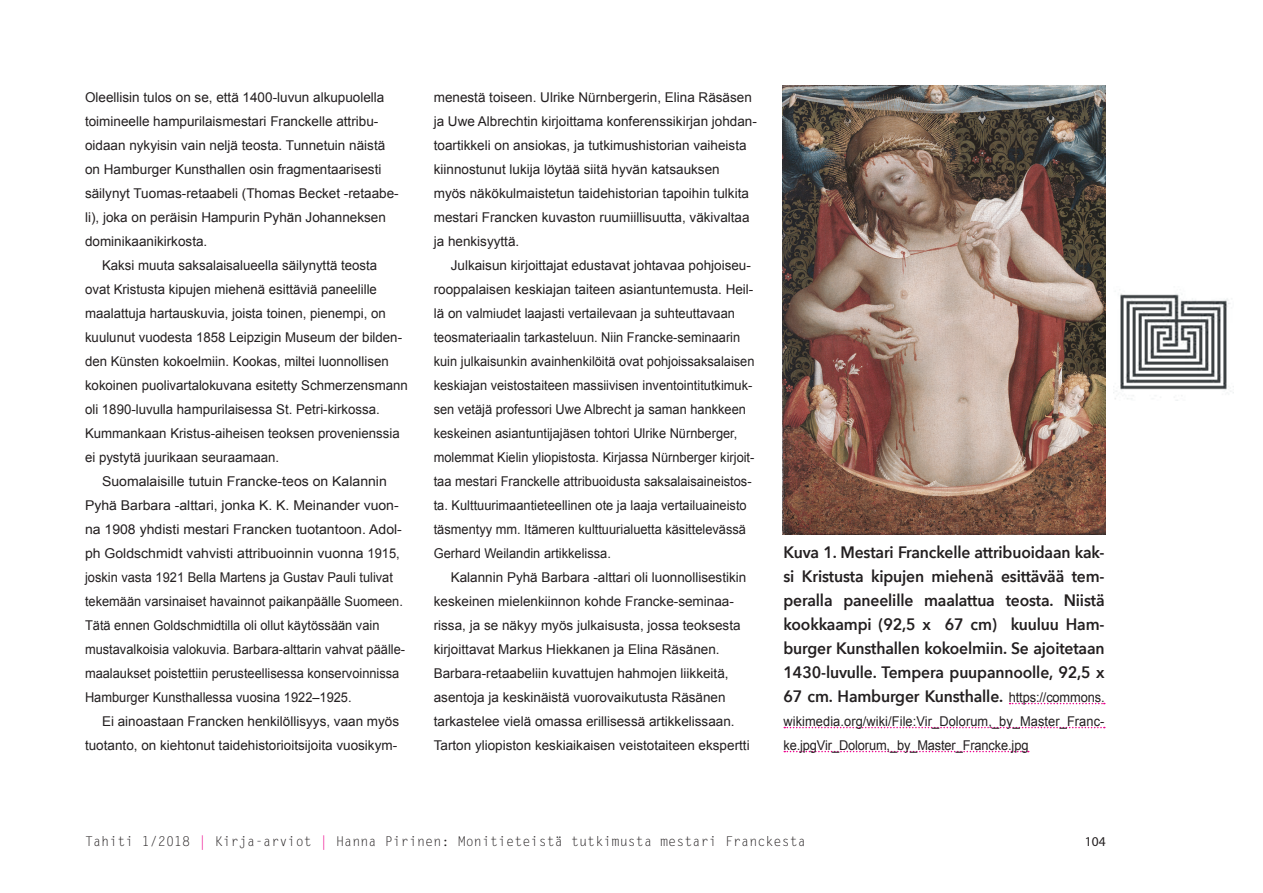
<style>
.page{position:relative;width:1263px;height:893px;background:#fff}
.page>*{position:absolute;margin:0;border:0;box-sizing:border-box;transform-origin:0 0}
.t1{font:600 16.5px/24px "Avenir Next";letter-spacing:-.01em;color:#231f20;text-align:justify;scale:.95 1}
.t2{font:13.5px/24px "Arial";color:#231f20}
.t3{font:13.5px/24px "Arial";color:#231f20;scale:.95 1}
.t4{font:13.5px "Arial";color:#231f20;scale:1.04 1}
.t5{font:13.5px "Letter Gothic Std";color:#231f20}
.t6{font:13.5px "Myriad Pro";color:#231f20}
.s1{font-family:"Arial";font-weight:400;font-size:13.5px}
.s2{color:#ed028c}
</style>
<div class="page">
<img style="left:782px;top:85px;width:324px;height:449px">
<svg style="left:1009px;top:703px;width:96px;height:1px"></svg>
<svg style="left:784px;top:727px;width:321px;height:1px"></svg>
<svg style="left:784px;top:751px;width:245px;height:1px"></svg>
<img style="left:1113px;top:293px;width:118px;height:106px">
<p class="t2" style="left:85px;top:85px;width:301px">Oleellisin tulos on se, että 1400-luvun alkupuolella</p>
<p class="t2" style="left:85px;top:109px;width:295px">toimineelle hampurilaismestari Franckelle attribu-</p>
<p class="t2" style="left:85px;top:133px;width:302px">oidaan nykyisin vain neljä teosta. Tunnetuin näistä</p>
<p class="t2" style="left:85px;top:157px;width:298px">on Hamburger Kunsthallen osin fragmentaarisesti</p>
<p class="t2" style="left:85px;top:181px;width:315px">säilynyt Tuomas-retaabeli (Thomas Becket -retaabe-</p>
<p class="t2" style="left:85px;top:205px;width:302px">li), joka on peräisin Hampurin Pyhän Johanneksen</p>
<p class="t2" style="left:85px;top:229px;width:124px">dominikaanikirkosta.</p>
<p class="t2" style="left:102px;top:253px;width:276px">Kaksi muuta saksalaisalueella säilynyttä teosta</p>
<p class="t2" style="left:85px;top:277px;width:293px">ovat Kristusta kipujen miehenä esittäviä paneelille</p>
<p class="t2" style="left:85px;top:301px;width:302px">maalattuja hartauskuvia, joista toinen, pienempi, on</p>
<p class="t2" style="left:85px;top:325px;width:318px">kuulunut vuodesta 1858 Leipzigin Museum der bilden-</p>
<p class="t2" style="left:85px;top:349px;width:305px">den Künsten kokoelmiin. Kookas, miltei luonnollisen</p>
<p class="t2" style="left:85px;top:373px;width:324px">kokoinen puolivartalokuvana esitetty Schmerzensmann</p>
<p class="t2" style="left:85px;top:397px;width:296px">oli 1890-luvulla hampurilaisessa St. Petri-kirkossa.</p>
<p class="t2" style="left:85px;top:421px;width:316px">Kummankaan Kristus-aiheisen teoksen provenienssia</p>
<p class="t2" style="left:85px;top:445px;width:196px">ei pystytä juurikaan seuraamaan.</p>
<p class="t4" style="left:102px;top:472px;width:275px">Suomalaisille tutuin Francke-teos on Kalannin</p>
<p class="t4" style="left:85px;top:496px;width:303px">Pyhä Barbara -alttari, jonka K. K. Meinander vuon-</p>
<p class="t4" style="left:85px;top:520px;width:306px">na 1908 yhdisti mestari Francken tuotantoon. Adol-</p>
<p class="t4" style="left:85px;top:544px;width:304px">ph Goldschmidt vahvisti attribuoinnin vuonna 1915,</p>
<p class="t3" style="left:85px;top:565px;width:326px">joskin vasta 1921 Bella Martens ja Gustav Pauli tulivat</p>
<p class="t3" style="left:85px;top:589px;width:336px">tekemään varsinaiset havainnot paikanpäälle Suomeen.</p>
<p class="t3" style="left:85px;top:613px;width:311px">Tätä ennen Goldschmidtilla oli ollut käytössään vain</p>
<p class="t3" style="left:85px;top:637px;width:338px">mustavalkoisia valokuvia. Barbara-alttarin vahvat päälle-</p>
<p class="t3" style="left:85px;top:661px;width:332px">maalaukset poistettiin perusteellisessa konservoinnissa</p>
<p class="t3" style="left:85px;top:685px;width:282px">Hamburger Kunsthallessa vuosina 1922–1925.</p>
<p class="t2" style="left:102px;top:709px;width:299px">Ei ainoastaan Francken henkilöllisyys, vaan myös</p>
<p class="t2" style="left:85px;top:733px;width:314px">tuotanto, on kiehtonut taidehistorioitsijoita vuosikym-</p>
<p class="t2" style="left:434px;top:85px;width:325px">menestä toiseen. Ulrike Nürnbergerin, Elina Räsäsen ja Uwe Albrechtin kirjoittama konferenssikirjan johdan&shy;toartikkeli on ansiokas, ja tutkimushistorian vaiheista kiinnostunut lukija löytää siitä hyvän katsauksen<br>myös näkökulmaistetun taidehistorian tapoihin tulkita mestari Francken kuvaston ruumiillisuutta, väkivaltaa ja henkisyyttä.</p>
<p class="t2" style="left:434px;top:253px;width:322px;text-indent:17px">Julkaisun kirjoittajat edustavat johtavaa pohjoiseu&shy;rooppalaisen keskiajan taiteen asiantuntemusta. Heil&shy;lä on valmiudet laajasti vertailevaan ja suhteuttavaan teosmateriaalin tarkasteluun. Niin Francke-seminaarin kuin julkaisunkin avainhenkilöitä ovat pohjoissaksalaisen keskiajan veistostaiteen massiivisen inventointitutkimuk&shy;sen vetäjä professori Uwe Albrecht ja saman hankkeen keskeinen asiantuntijajäsen tohtori Ulrike Nürnberger, molemmat Kielin yliopistosta. Kirjassa Nürnberger kirjoit&shy;taa mestari Franckelle attribuoidusta saksalaisaineistos-</p>
<p class="t3" style="left:434px;top:493px;width:331px;text-align:justify">ta. Kulttuurimaantieteellinen ote ja laaja vertailuaineisto täsmentyy mm. Itämeren kulttuurialuetta käsittelevässä Gerhard Weilandin artikkelissa.</p>
<p class="t2" style="left:434px;top:565px;width:317px;text-indent:17px">Kalannin Pyhä Barbara -alttari oli luonnollisestikin keskeinen mielenkiinnon kohde Francke-seminaa&shy;rissa, ja se näkyy myös julkaisusta, jossa teoksesta kirjoittavat Markus Hiekkanen ja Elina Räsänen.<br>Barbara-retaabeliin kuvattujen hahmojen liikkeitä, asentoja ja keskinäistä vuorovaikutusta Räsänen tarkastelee vielä omassa erillisessä artikkelissaan.<br>Tarton yliopiston keskiaikaisen veistotaiteen ekspertti</p>
<p class="t1" style="left:783px;top:540px;width:339px">Kuva 1. Mestari Franckelle attribuoidaan kak&shy;si Kristusta kipujen miehenä esittävää tem&shy;peralla paneelille maalattua teosta. Niistä kookkaampi (92,5 x 67 cm) kuuluu Ham&shy;burger Kunsthallen kokoelmiin. Se ajoitetaan 1430-luvulle. Tempera puupannoolle, 92,5 x 67 cm. Hamburger Kunsthalle. <span class="s1">https://commons.</span></p>
<p class="t3" style="left:783px;top:709px;width:339px">wikimedia.org/wiki/File:Vir_Dolorum,_by_Master_Franc&shy;ke.jpgVir_Dolorum,_by_Master_Francke.jpg</p>
<p class="t5" style="left:85px;top:834px;width:722px">Tahiti 1/2018 <span class="s2">|</span> Kirja-arviot <span class="s2">|</span> Hanna Pirinen: Monitieteistä tutkimusta mestari Franckesta</p>
<p class="t6" style="left:1085px;top:833px;width:22px">104</p>
</div>
